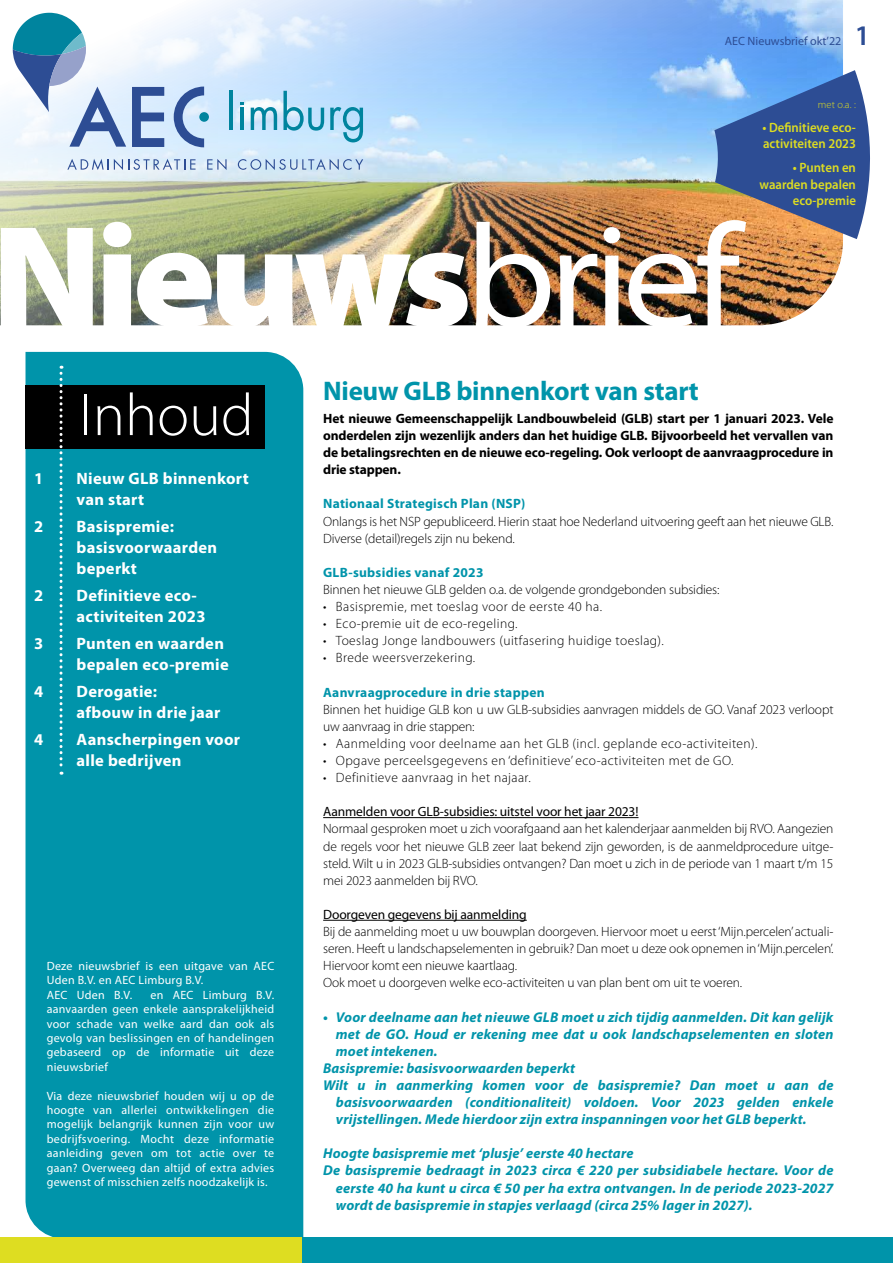
<style>
.page{position:relative;width:893px;height:1263px;background:#fff}
.page>*{position:absolute;margin:0;border:0;box-sizing:border-box;transform-origin:0 0}
.t1{font:900 semi-expanded 145.5px "Myriad Pro";letter-spacing:-.05em;color:#fff}
.t2{font:300 60px "Myriad Pro";color:#fff}
.t3{font:600 28.5px "Myriad Pro";color:#2d4d94}
.t4{font:700 27px "Myriad Pro";letter-spacing:-.01em;color:#0094aa}
.t5{font:700 16.5px/21px "Myriad Pro";letter-spacing:.02em;color:#fff}
.t6{font:italic 700 14.25px "Myriad Pro";letter-spacing:.01em;color:#0094aa}
.t7{font:300 13.5px/17.1px "Myriad Pro";letter-spacing:-.01em;color:#000}
.t8{font:300 13.5px "Myriad Pro";letter-spacing:.03em;color:#000}
.t9{font:700 13.5px/17.1px "Myriad Pro";letter-spacing:-.01em;color:#000;text-align:justify}
.t10{font:700 13.5px "Myriad Pro";letter-spacing:.02em;color:#0094aa}
.t11{font:13.5px "Myriad Pro";letter-spacing:-.01em;color:#000}
.t12{font:600 13.5px/16.5px "Myriad Pro";color:#dedd21;scale:.95 1}
.t13{font:12px/14.4px "Myriad Pro";letter-spacing:.02em;color:#fff;text-align:justify}
.t14{font:12px "Myriad Pro";color:#2d4d94}
.t15{font:300 10.5px "Myriad Pro";color:#dedd21}
.s1{font-weight:400}
</style>
<div class="page">
<div style="left:26px;top:352px;width:277px;height:885px;background:#0094aa"></div>
<img style="left:0;top:0;width:843px;height:325px">
<div style="left:302px;top:1237px;width:591px;height:26px;background:#0094aa"></div>
<div style="left:0;top:1237px;width:302px;height:26px;background:#dedd21"></div>
<div style="left:26px;top:385px;width:239px;height:64px;background:#000"></div>
<svg style="left:714px;top:70px;width:156px;height:169px;background:#5c709d"></svg>
<hr style="left:323px;top:817px;width:315px;height:1px;background:#000">
<hr style="left:323px;top:920px;width:204px;height:1px;background:#000">
<svg style="left:60px;top:366px;width:3px;height:409px"></svg>
<svg style="left:132px;top:87px;width:32px;height:60px;background:#728dbe"></svg>
<svg style="left:174px;top:87px;width:30px;height:60px;background:#91aad2"></svg>
<svg style="left:67px;top:159px;width:129px;height:11px"></svg>
<svg style="left:207px;top:159px;width:20px;height:11px"></svg>
<svg style="left:238px;top:159px;width:125px;height:11px"></svg>
<div style="left:199px;top:112px;width:10px;height:10px;background:#00849e;border-radius:50%"></div>
<svg style="left:13px;top:13px;width:113px;height:134px"></svg>
<hr style="left:230px;top:91px;width:3px;height:39px;background:#00849e">
<hr style="left:240px;top:108px;width:3px;height:22px;background:#00849e">
<svg style="left:251px;top:107px;width:26px;height:23px"></svg>
<svg style="left:283px;top:91px;width:41px;height:40px;background:#8dc8e2"></svg>
<svg style="left:330px;top:107px;width:33px;height:35px"></svg>
<p class="t14" style="left:725px;top:34px;width:118px">AEC Nieuwsbrief okt’22</p>
<h3 class="t3" style="left:855px;top:19px;width:17px">1</h3>
<h1 class="t1" style="left:-9px;top:193px;width:751px">Nieuws<span class="s1">brief</span></h1>
<p class="t15" style="left:818px;top:99px;width:40px">met o.a. :</p>
<p class="t12" style="left:762px;top:119px;width:100px">• Definitieve eco&shy;activiteiten 2023</p>
<p class="t12" style="left:759px;top:160px;width:103px;text-align:right">• Punten en waarden bepalen eco-premie</p>
<h2 class="t2" style="left:79px;top:382px;width:176px">Inhoud</h2>
<p class="t5" style="left:34px;top:469px;width:11px">1</p>
<p class="t5" style="left:77px;top:469px;width:174px">Nieuw GLB binnenkort van start</p>
<p class="t5" style="left:34px;top:517px;width:11px">2</p>
<p class="t5" style="left:77px;top:517px;width:142px">Basispremie: basisvoorwaarden beperkt</p>
<p class="t5" style="left:34px;top:586px;width:11px">2</p>
<p class="t5" style="left:77px;top:586px;width:131px">Definitieve eco&shy;activiteiten 2023</p>
<p class="t5" style="left:34px;top:634px;width:11px">3</p>
<p class="t5" style="left:77px;top:634px;width:154px">Punten en waarden bepalen eco-premie</p>
<p class="t5" style="left:34px;top:682px;width:11px">4</p>
<p class="t5" style="left:77px;top:682px;width:145px">Derogatie:<br>afbouw in drie jaar</p>
<p class="t5" style="left:34px;top:730px;width:11px">4</p>
<p class="t5" style="left:77px;top:730px;width:165px">Aanscherpingen voor alle bedrijven</p>
<p class="t13" style="left:47px;top:959px;width:229px;text-align:left">Deze nieuwsbrief is een uitgave van AEC<br>Uden B.V. en AEC Limburg B.V.<br>AEC Uden B.V.</p>
<p class="t13" style="left:47px;top:988px;width:229px;text-indent:104px">en AEC Limburg B.V. aanvaarden geen enkele aansprakelijkheid voor schade van welke aard dan ook als gevolg van beslissingen en of handelingen gebaseerd op de informatie uit deze nieuwsbrief</p>
<p class="t13" style="left:47px;top:1089px;width:229px">Via deze nieuwsbrief houden wij u op de hoogte van allerlei ontwikkelingen die mogelijk belangrijk kunnen zijn voor uw bedrijfsvoering. Mocht deze informatie aanleiding geven om tot actie over te gaan? Overweeg dan altijd of extra advies gewenst of misschien zelfs noodzakelijk is.</p>
<h3 class="t4" style="left:323px;top:376px;width:377px">Nieuw GLB binnenkort van start</h3>
<p class="t9" style="left:323px;top:410px;width:512px">Het nieuwe Gemeenschappelijk Landbouwbeleid (GLB) start per 1 januari 2023. Vele onderdelen zijn wezenlijk anders dan het huidige GLB. Bijvoorbeeld het vervallen van de betalingsrechten en de nieuwe eco-regeling. Ook verloopt de aanvraagprocedure in drie stappen.</p>
<p class="t10" style="left:323px;top:496px;width:204px">Nationaal Strategisch Plan (NSP)</p>
<p class="t7" style="left:323px;top:513px;width:512px">Onlangs is het NSP gepubliceerd. Hierin staat hoe Nederland uitvoering geeft aan het nieuwe GLB.<br>Diverse (detail)regels zijn nu bekend.</p>
<p class="t10" style="left:323px;top:565px;width:162px">GLB-subsidies vanaf 2023</p>
<p class="t7" style="left:323px;top:581px;width:398px">Binnen het nieuwe GLB gelden o.a. de volgende grondgebonden subsidies:</p>
<p class="t8" style="left:323px;top:599px;width:280px">• Basispremie, met toeslag voor de eerste 40 ha.</p>
<p class="t8" style="left:323px;top:616px;width:196px">• Eco-premie uit de eco-regeling.</p>
<p class="t8" style="left:323px;top:633px;width:342px">• Toeslag Jonge landbouwers (uitfasering huidige toeslag).</p>
<p class="t8" style="left:323px;top:650px;width:154px">• Brede weersverzekering.</p>
<p class="t10" style="left:323px;top:684px;width:223px">Aanvraagprocedure in drie stappen</p>
<p class="t7" style="left:323px;top:701px;width:512px">Binnen het huidige GLB kon u uw GLB-subsidies aanvragen middels de GO. Vanaf 2023 verloopt uw aanvraag in drie stappen:</p>
<p class="t8" style="left:323px;top:736px;width:436px">• Aanmelding voor deelname aan het GLB (incl. geplande eco-activiteiten).</p>
<p class="t8" style="left:323px;top:753px;width:412px">• Opgave perceelsgegevens en ‘definitieve’ eco-activiteiten met de GO.</p>
<p class="t8" style="left:323px;top:770px;width:209px">• Definitieve aanvraag in het najaar.</p>
<p class="t11" style="left:323px;top:804px;width:317px">Aanmelden voor GLB-subsidies: uitstel voor het jaar 2023!</p>
<p class="t7" style="left:323px;top:821px;width:512px;text-align:justify">Normaal gesproken moet u zich voorafgaand aan het kalenderjaar aanmelden bij RVO. Aangezien de regels voor het nieuwe GLB zeer laat bekend zijn geworden, is de aanmeldprocedure uitge&shy;steld. Wilt u in 2023 GLB-subsidies ontvangen? Dan moet u zich in de periode van 1 maart t/m 15 mei 2023 aanmelden bij RVO.</p>
<p class="t11" style="left:323px;top:907px;width:205px">Doorgeven gegevens bij aanmelding</p>
<p class="t7" style="left:323px;top:923px;width:512px">Bij de aanmelding moet u uw bouwplan doorgeven. Hiervoor moet u eerst ‘Mijn.percelen’ actuali&shy;seren. Heeft u landschapselementen in gebruik? Dan moet u deze ook opnemen in ‘Mijn.percelen’.<br>Hiervoor komt een nieuwe kaartlaag.<br>Ook moet u doorgeven welke eco-activiteiten u van plan bent om uit te voeren.</p>
<p class="t6" style="left:323px;top:1009px;width:512px">• Voor deelname aan het nieuwe GLB moet u zich tijdig aanmelden. Dit kan gelijk</p>
<p class="t6" style="left:336px;top:1026px;width:499px">met de GO. Houd er rekening mee dat u ook landschapselementen en sloten</p>
<p class="t6" style="left:336px;top:1043px;width:103px">moet intekenen.</p>
<p class="t6" style="left:323px;top:1060px;width:253px">Basispremie: basisvoorwaarden beperkt</p>
<p class="t6" style="left:323px;top:1077px;width:512px">Wilt u in aanmerking komen voor de basispremie? Dan moet u aan de</p>
<p class="t6" style="left:336px;top:1094px;width:499px">basisvoorwaarden (conditionaliteit) voldoen. Voor 2023 gelden enkele</p>
<p class="t6" style="left:336px;top:1111px;width:472px">vrijstellingen. Mede hierdoor zijn extra inspanningen voor het GLB beperkt.</p>
<p class="t6" style="left:323px;top:1146px;width:312px">Hoogte basispremie met ‘plusje’ eerste 40 hectare</p>
<p class="t6" style="left:323px;top:1163px;width:512px">De basispremie bedraagt in 2023 circa € 220 per subsidiabele hectare. Voor de</p>
<p class="t6" style="left:336px;top:1180px;width:499px">eerste 40 ha kunt u circa € 50 per ha extra ontvangen. In de periode 2023-2027</p>
<p class="t6" style="left:336px;top:1197px;width:418px">wordt de basispremie in stapjes verlaagd (circa 25% lager in 2027).</p>
</div>
